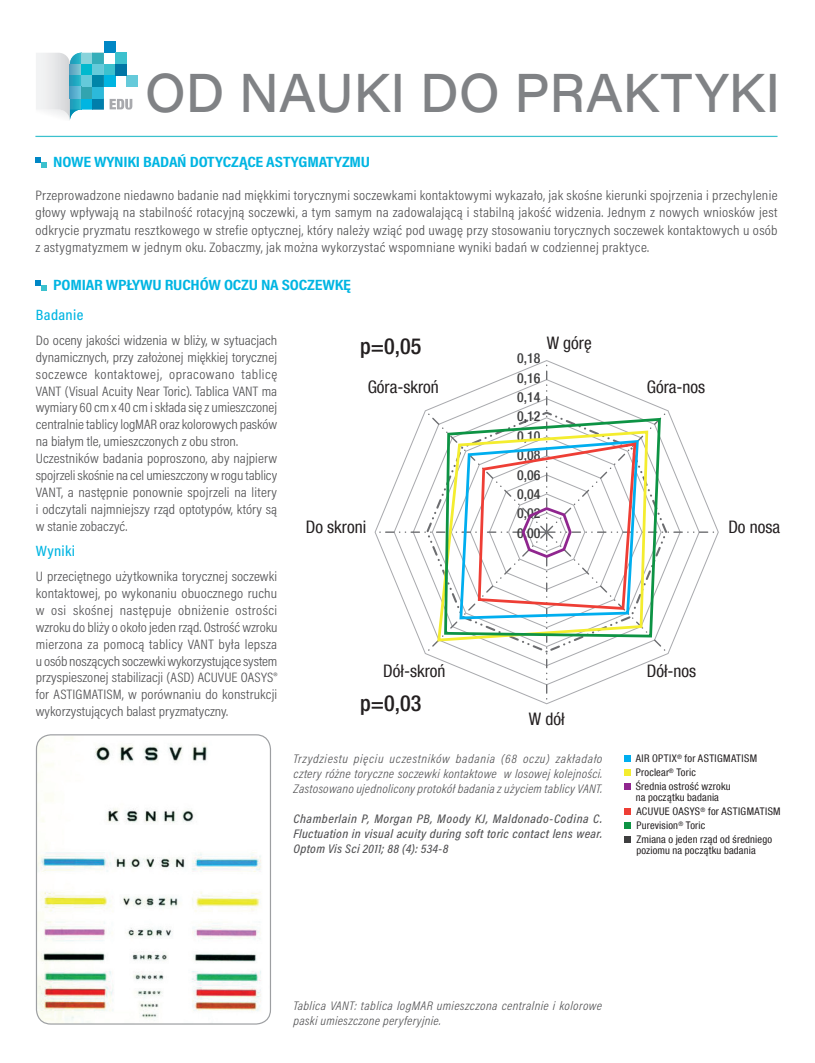
<style>
.page{position:relative;width:815px;height:1063px;background:#fff}
.page>*{position:absolute;margin:0;border:0;box-sizing:border-box;transform-origin:0 0}
.t1{font:500 53.75px "Acumin Pro Wide";letter-spacing:.005em;color:#808285;scale:.88 1}
.t2{font:500 condensed 22.12px "Helvetica Neue LT Com";color:#231f20}
.t3{font:condensed 17.25px "Helvetica Neue LT Com";color:#231f20}
.t4{font:700 15px "Acumin Pro Cond";letter-spacing:-.01em;color:#00b5e2;scale:1.18 1}
.t5{font:500 15px "Acumin Pro Cond";letter-spacing:.02em;color:#00b5e2;scale:1.08 1}
.t6{font:condensed 14.75px/19.8px "Helvetica Neue LT Com";letter-spacing:.025em;color:#231f20}
.t7{font:500 condensed 13.88px/19.4px "Helvetica Neue LT Com";color:#3e3e3f;text-align:justify}
.t8{font:300 13.75px/16.9px "Acumin Pro Cond";color:#505052;text-align:justify;scale:1.08 1}
.t9{font:italic 300 12.5px/15px "Acumin Pro Cond";letter-spacing:.02em;color:#505052;text-align:justify;scale:1.08 1}
.t10{font:italic 500 12.5px/15px "Acumin Pro Cond";letter-spacing:.025em;color:#505052;text-align:justify;scale:1.08 1}
.t11{font:condensed 10.5px/14.2px "Helvetica Neue LT Com";letter-spacing:.02em;color:#231f20}
.t12{font:500 condensed 9.88px "Helvetica Neue LT Com";color:#3e3e3f}
</style>
<div class="page">
<div style="left:104px;top:41px;width:11px;height:12px;background:#0087c5"></div>
<div style="left:104px;top:64px;width:11px;height:11px;background:#3cc1ce"></div>
<div style="left:115px;top:53px;width:12px;height:11px;background:#3cc1ce"></div>
<div style="left:127px;top:75px;width:11px;height:12px;background:#65cada"></div>
<div style="left:104px;top:75px;width:11px;height:12px;background:#00b5e1"></div>
<div style="left:115px;top:64px;width:12px;height:11px;background:#0076a5"></div>
<svg style="left:36px;top:53px;width:68px;height:67px"></svg>
<svg style="left:110px;top:99px;width:22px;height:11px"></svg>
<hr style="left:35px;top:136px;width:742px;height:1px;background:#3cc1ce">
<img style="left:36px;top:735px;width:234px;height:288px">
<div style="left:36px;top:734px;width:235px;height:291px;border:1px solid #9d9fa2;border-radius:14px"></div>
<svg style="left:375px;top:361px;width:343px;height:343px"></svg>
<div style="left:625px;top:755px;width:6px;height:7px;background:#00aeef"></div>
<div style="left:625px;top:769px;width:6px;height:7px;background:#f4ed2f"></div>
<div style="left:625px;top:783px;width:6px;height:7px;background:#90268f"></div>
<div style="left:625px;top:808px;width:6px;height:7px;background:#ee3e35"></div>
<div style="left:625px;top:822px;width:6px;height:7px;background:#0d9344"></div>
<div style="left:625px;top:836px;width:6px;height:7px;background:#3e3e3f"></div>
<svg style="left:35px;top:157px;width:12px;height:11px"></svg>
<svg style="left:35px;top:280px;width:12px;height:11px"></svg>
<h1 class="t1" style="left:145px;top:54px;width:723px">OD NAUKI DO PRAKTYKI</h1>
<p class="t4" style="left:53px;top:152px;width:270px">NOWE WYNIKI BADAŃ DOTYCZĄCE ASTYGMATYZMU</p>
<p class="t8" style="left:35px;top:186px;width:689px;line-height:17.5px">Przeprowadzone niedawno badanie nad miękkimi torycznymi soczewkami kontaktowymi wykazało, jak skośne kierunki spojrzenia i przechylenie głowy wpływają na stabilność rotacyjną soczewki, a tym samym na zadowalającą i stabilną jakość widzenia. Jednym z nowych wniosków jest odkrycie pryzmatu resztkowego w strefie optycznej, który należy wziąć pod uwagę przy stosowaniu torycznych soczewek kontaktowych u osób z astygmatyzmem w jednym oku. Zobaczmy, jak można wykorzystać wspomniane wyniki badań w codziennej praktyce.</p>
<p class="t4" style="left:53px;top:275px;width:254px">POMIAR WPŁYWU RUCHÓW OCZU NA SOCZEWKĘ</p>
<p class="t5" style="left:36px;top:305px;width:45px">Badanie</p>
<p class="t8" style="left:36px;top:332px;width:225px;text-align:left">Do oceny jakości widzenia w bliży, w sytuacjach dynamicznych, przy założonej miękkiej torycznej soczewce kontaktowej, opracowano tablicę VANT (Visual Acuity Near Toric). Tablica VANT ma wymiary 60 cm x 40 cm i składa się z umieszczonej centralnie tablicy logMAR oraz kolorowych pasków na białym tle, umieszczonych z obu stron.<br>Uczestników badania poproszono, aby najpierw spojrzeli skośnie na cel umieszczony w rogu tablicy VANT, a następnie ponownie spojrzeli na litery i odczytali najmniejszy rząd optotypów, który są w stanie zobaczyć.</p>
<p class="t5" style="left:36px;top:541px;width:38px">Wyniki</p>
<p class="t8" style="left:36px;top:568px;width:225px">U przeciętnego użytkownika torycznej soczewki kontaktowej, po wykonaniu obuocznego ruchu w osi skośnej następuje obniżenie ostrości wzroku do bliży o około jeden rząd. Ostrość wzroku mierzona za pomocą tablicy VANT była lepsza u osób noszących soczewki wykorzystujące system przyspieszonej stabilizacji (ASD) ACUVUE OASYS® for ASTIGMATISM, w porównaniu do konstrukcji wykorzystujących balast pryzmatyczny.</p>
<h2 class="t2" style="left:360px;top:333px;width:63px">p=0,05</h2>
<p class="t3" style="left:368px;top:377px;width:73px">Góra-skroń</p>
<p class="t3" style="left:306px;top:516px;width:62px">Do skroni</p>
<p class="t3" style="left:547px;top:333px;width:46px">W górę</p>
<p class="t7" style="left:517px;top:349px;width:25px">0,18<br>0,16<br>0,14<br>0,12<br>0,10<br>0,08<br>0,06<br>0,04<br>0,02<br>0,00</p>
<p class="t3" style="left:647px;top:377px;width:60px">Góra-nos</p>
<p class="t3" style="left:383px;top:661px;width:64px">Dół-skroń</p>
<p class="t3" style="left:647px;top:661px;width:51px">Dół-nos</p>
<h2 class="t2" style="left:360px;top:690px;width:63px">p=0,03</h2>
<p class="t3" style="left:529px;top:708px;width:37px">W dół</p>
<p class="t3" style="left:728px;top:516px;width:53px">Do nosa</p>
<p class="t12" style="left:766px;top:527px;width:18px">0,10</p>
<p class="t6" style="left:334px;top:744px;width:172px">AIR OPTIX<sup>®</sup> for ASTIGMATISM<br>Proclear<sup>®</sup> Toric<br>Średnia ostrość wzroku</p>
<p class="t6" style="left:335px;top:818px;width:205px">ACUVUE OASYS<sup>®</sup> for ASTIGMATISM<br>Purevision<sup>®</sup> Toric</p>
<p class="t9" style="left:293px;top:751px;width:288px">Trzydziestu pięciu uczestników badania (68 oczu) zakładało cztery różne toryczne soczewki kontaktowe w losowej kolejności.<br>Zastosowano ujednolicony protokół badania z użyciem tablicy VANT.</p>
<p class="t10" style="left:293px;top:811px;width:288px">Chamberlain P, Morgan PB, Moody KJ, Maldonado-Codina C.<br>Fluctuation in visual acuity during soft toric contact lens wear.<br>Optom Vis Sci 2011; 88 (4): 534-8</p>
<p class="t11" style="left:636px;top:751px;width:123px">AIR OPTIX<sup>®</sup> for ASTIGMATISM<br>Proclear<sup>®</sup> Toric<br>Średnia ostrość wzroku</p>
<p class="t11" style="left:636px;top:790px;width:146px">na początku badania<br>ACUVUE OASYS<sup>®</sup> for ASTIGMATISM<br>Purevision<sup>®</sup> Toric<br>Zmiana o jeden rząd od średniego</p>
<p class="t11" style="left:636px;top:843px;width:121px">poziomu na początku badania</p>
<p class="t9" style="left:293px;top:998px;width:287px">Tablica VANT: tablica logMAR umieszczona centralnie i kolorowe paski umieszczone peryferyjnie.</p>
</div>
